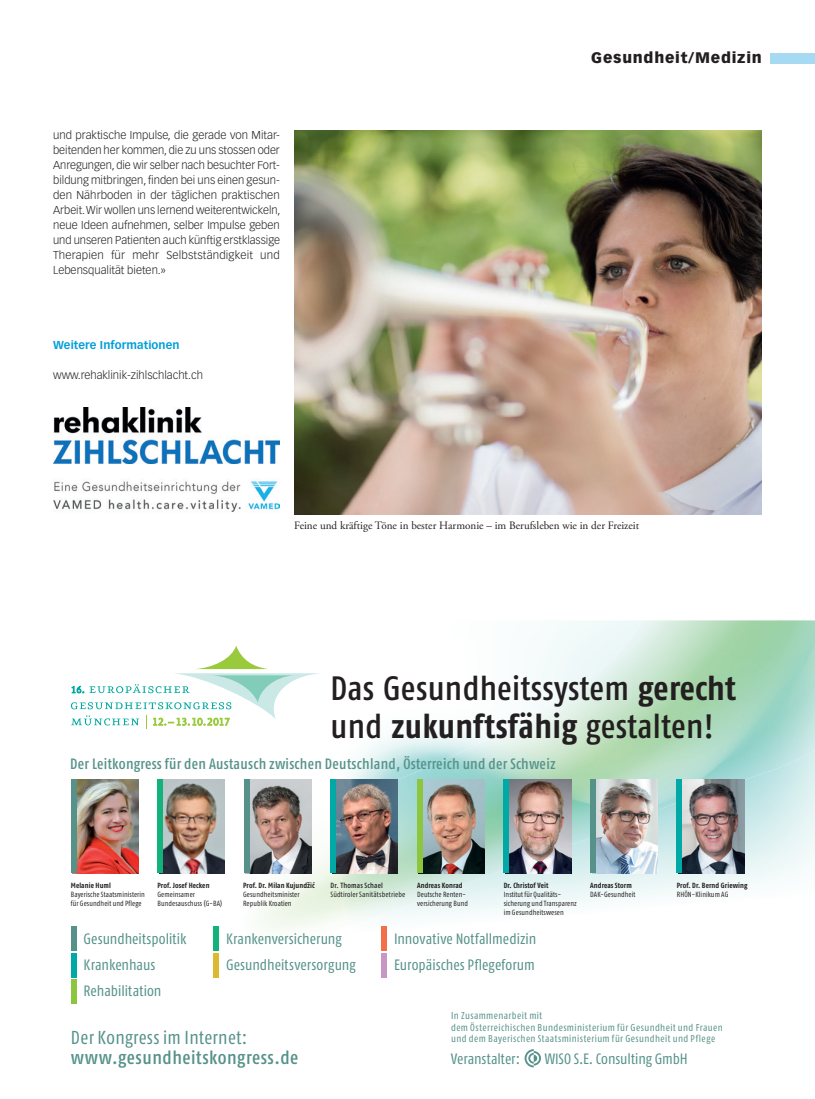
<style>
.page{position:relative;width:815px;height:1099px;background:#fff}
.page>*{position:absolute;margin:0;border:0;box-sizing:border-box;transform-origin:0 0}
.t1{font:500 condensed 33.75px/37.5px "Fago OT";letter-spacing:.005em;color:#231f20}
.t2{font:500 condensed 18.75px "Fago OT";letter-spacing:.025em;color:#56928a}
.t3{font:condensed 18.75px "Fago OT";letter-spacing:.02em;color:#56928a}
.t4{font:condensed 15px/26.2px "Fago OT";color:#56928a}
.t5{font:500 condensed 15px "Fago OT";letter-spacing:.015em;color:#56928a}
.t6{font:900 15px "Vectora LT Std";letter-spacing:.05em;color:#231f20}
.t7{font:300 11.25px/15px "Vectora LT Std";color:#231f20;text-align:justify}
.t8{font:11.25px "Adobe Garamond Pro";color:#231f20}
.t9{font:700 11.25px "Vectora LT Std";letter-spacing:.005em;color:#009fda}
.t10{font:condensed 10px/11.2px "Fago OT";letter-spacing:.035em;color:#56928a}
.t11{font:condensed 7.5px/9px "Fago OT";letter-spacing:.015em;color:#231f20}
.t12{font:700 condensed 7.5px "Fago OT";letter-spacing:.01em;color:#231f20}
.t13{font:500 condensed 7.5px "Fago OT";letter-spacing:.025em;color:#231f20}
.s1{font-weight:700}
</style>
<div class="page">
<div style="left:770px;top:53px;width:45px;height:10px;background:#a5daf2"></div>
<img style="left:294px;top:130px;width:468px;height:384px">
<img style="left:53px;top:407px;width:227px;height:56px">
<img style="left:53px;top:481px;width:227px;height:31px">
<img style="left:245px;top:801px;width:89px;height:129px">
<img style="left:469px;top:855px;width:346px;height:40px">
<img style="left:658px;top:814px;width:157px;height:41px">
<img style="left:330px;top:730px;width:114px;height:71px">
<img style="left:744px;top:773px;width:71px;height:41px">
<img style="left:334px;top:768px;width:135px;height:159px">
<img style="left:468px;top:688px;width:135px;height:194px">
<img style="left:602px;top:620px;width:89px;height:213px">
<img style="left:424px;top:748px;width:45px;height:21px">
<svg style="left:71px;top:646px;width:249px;height:83px"></svg>
<div style="left:71px;top:926px;width:5px;height:25px;background:#56928a"></div>
<div style="left:71px;top:953px;width:5px;height:24px;background:#00a9a5"></div>
<div style="left:71px;top:979px;width:5px;height:24px;background:#8bc63e"></div>
<div style="left:213px;top:926px;width:6px;height:25px;background:#13b27b"></div>
<div style="left:213px;top:953px;width:6px;height:24px;background:#ddb931"></div>
<div style="left:381px;top:926px;width:6px;height:25px;background:#f36f4a"></div>
<div style="left:381px;top:953px;width:6px;height:24px;background:#c797c4"></div>
<img style="left:682px;top:779px;width:62px;height:94px">
<div style="left:677px;top:779px;width:5px;height:94px;background:#00a9a5"></div>
<img style="left:422px;top:779px;width:62px;height:94px">
<div style="left:417px;top:779px;width:5px;height:94px;background:#8bc63e"></div>
<img style="left:596px;top:779px;width:62px;height:94px">
<div style="left:590px;top:779px;width:6px;height:94px;background:#56928a"></div>
<img style="left:249px;top:779px;width:62px;height:94px">
<div style="left:244px;top:779px;width:5px;height:94px;background:#56928a"></div>
<img style="left:509px;top:779px;width:62px;height:94px">
<div style="left:504px;top:779px;width:5px;height:94px;background:#00a9a5"></div>
<img style="left:163px;top:779px;width:62px;height:94px">
<div style="left:157px;top:779px;width:6px;height:94px;background:#13b27b"></div>
<img style="left:76px;top:779px;width:62px;height:94px">
<div style="left:71px;top:779px;width:5px;height:94px;background:#56928a"></div>
<svg style="left:525px;top:1049px;width:16px;height:18px"></svg>
<img style="left:336px;top:779px;width:62px;height:94px">
<div style="left:331px;top:779px;width:5px;height:94px;background:#00a9a5"></div>
<p class="t7" style="left:53px;top:128px;width:229px">und praktische Impulse, die gerade von Mitar&shy;beitenden her kommen, die zu uns stossen oder Anregungen, die wir selber nach besuchter Fort&shy;bildung mitbringen, finden bei uns einen gesun&shy;den Nährboden in der täglichen praktischen Arbeit. Wir wollen uns lernend weiterentwickeln, neue Ideen aufnehmen, selber Impulse geben und unseren Patienten auch künftig erstklassige Therapien für mehr Selbstständigkeit und Lebensqualität bieten.»</p>
<p class="t9" style="left:53px;top:338px;width:128px">Weitere Informationen</p>
<p class="t7" style="left:53px;top:368px;width:151px">www.rehaklinik-zihlschlacht.ch</p>
<h3 class="t6" style="left:591px;top:49px;width:172px">Gesundheit/Medizin</h3>
<p class="t8" style="left:294px;top:519px;width:346px">Feine und kräftige Töne in bester Harmonie – im Berufsleben wie in der Freizeit</p>
<h1 class="t1" style="left:331px;top:670px;width:407px">Das Gesundheitssystem <span class="s1">gerecht </span>und <span class="s1">zukunfts fähig</span> gestalten!</h1>
<h3 class="t5" style="left:70px;top:755px;width:487px">Der Leitkongress für den Austausch zwischen Deutschland, Österreich und der Schweiz</h3>
<p class="t12" style="left:243px;top:881px;width:73px">Prof. Dr. Milan Kujundži´c</p>
<p class="t11" style="left:243px;top:890px;width:58px">Gesundheitsminister<br>Republik Kroatien</p>
<p class="t12" style="left:71px;top:881px;width:42px">Melanie Huml</p>
<p class="t11" style="left:71px;top:890px;width:75px">Bayerische Staatsministerin für Gesundheit und Pflege</p>
<h3 class="t4" style="left:84px;top:925px;width:104px">Gesundheitspolitik<br>Krankenhaus<br>Rehabilitation</h3>
<h3 class="t4" style="left:226px;top:925px;width:131px">Krankenversicherung<br>Gesundheitsversorgung</h3>
<h3 class="t4" style="left:394px;top:925px;width:144px">Innovative Notfallmedizin<br>Europäisches Pflegeforum</h3>
<p class="t12" style="left:504px;top:881px;width:46px">Dr. Christof Veit</p>
<p class="t11" style="left:504px;top:890px;width:75px">Institut für Qualitäts&shy;sicherung und Transparenz im Gesundheitswesen</p>
<p class="t12" style="left:157px;top:881px;width:54px">Prof. Josef Hecken</p>
<p class="t11" style="left:157px;top:890px;width:66px">Gemeinsamer<br>Bundesauschuss (G-BA)</p>
<p class="t13" style="left:331px;top:881px;width:54px">Dr. Thomas Schael</p>
<p class="t11" style="left:331px;top:890px;width:76px">Südtiroler Sanitätsbetriebe</p>
<p class="t12" style="left:417px;top:881px;width:47px">Andreas Konrad</p>
<p class="t11" style="left:417px;top:890px;width:53px">Deutsche Renten&shy;versicherung Bund</p>
<p class="t12" style="left:590px;top:881px;width:43px">Andreas Storm</p>
<p class="t11" style="left:590px;top:890px;width:47px">DAK-Gesundheit</p>
<p class="t12" style="left:677px;top:881px;width:72px">Prof. Dr. Bernd Griewing</p>
<p class="t11" style="left:677px;top:890px;width:53px">RHÖN-Klinikum AG</p>
<h2 class="t3" style="left:71px;top:1026px;width:178px">Der Kongress im Internet:</h2>
<h2 class="t2" style="left:71px;top:1046px;width:229px">www.gesundheitskongress.de</h2>
<p class="t10" style="left:451px;top:1010px;width:273px">In Zusammenarbeit mit<br>dem Österreichischen Bundes ministerium für Gesundheit und Frauen und dem Bayerischen Staatsministerium für Gesundheit und Pflege</p>
<h3 class="t4" style="left:451px;top:1045px;width:70px">Veranstalter:</h3>
<h3 class="t4" style="left:545px;top:1045px;width:145px">WISO S.E. Consulting GmbH</h3>
</div>
